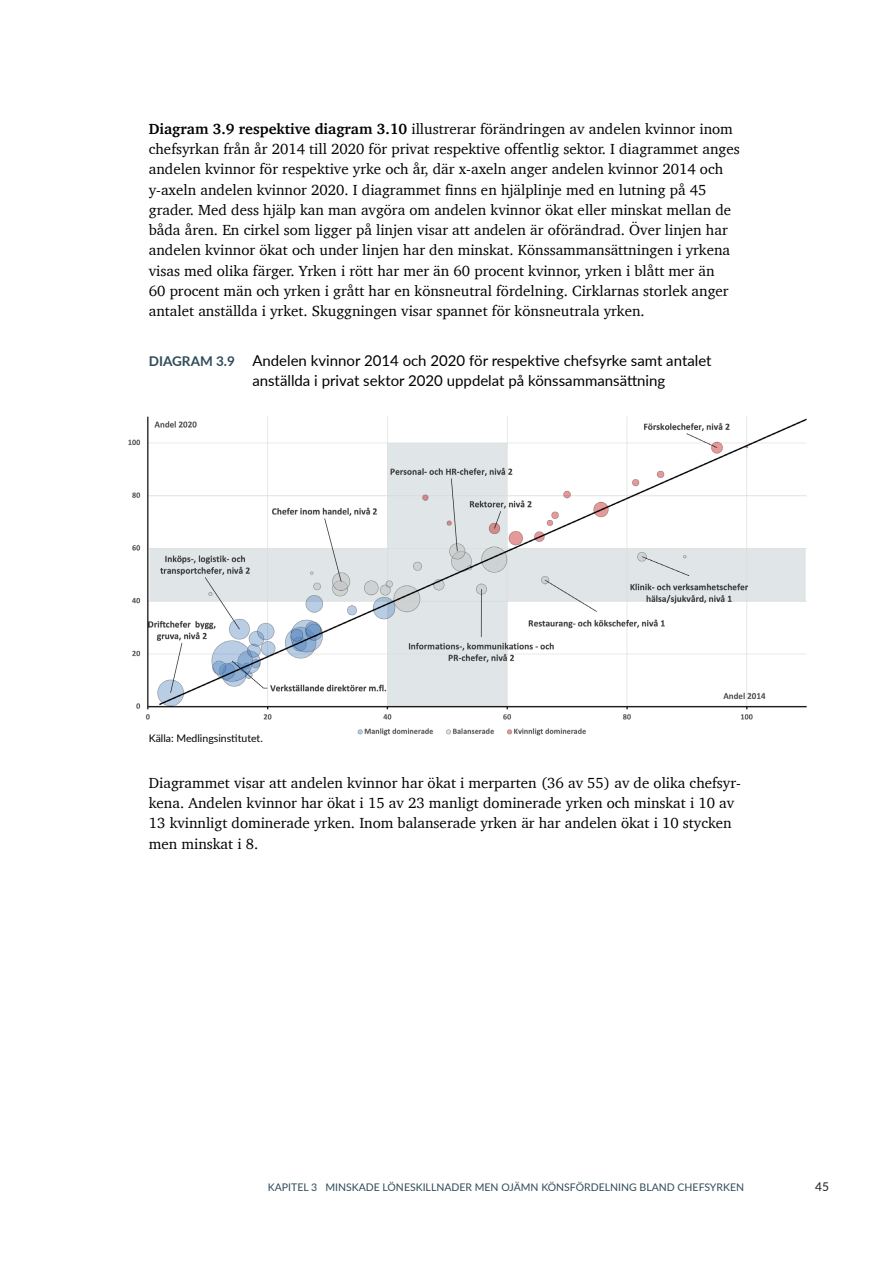
<style>
.page{position:relative;width:893px;height:1263px;background:#fff}
.page>*{position:absolute;margin:0;border:0;box-sizing:border-box;transform-origin:0 0}
.t1{font:15px/20.2px "Charter";color:#000}
.Figurrubrik_2{font:15px/20.2px "Lato";color:#000}
.t2{font:12px "Lato";color:#231f20}
.t3{font:10.5px "Lato";color:#304c59}
.Källor{font:10.5px "Lato";color:#000}
.s1{font-weight:700}
.s2{font-weight:700;font-size:13.5px;color:#304c59}
</style>
<div class="page">
<img style="left:128px;top:416px;width:679px;height:320px">
<p class="t1" style="left:149px;top:118px;width:592px"><span class="s1">Diagram 3.9 respektive diagram 3.10</span> illustrerar förändringen av andelen kvinnor inom chefsyrkan från år 2014 till 2020 för privat respektive offentlig sektor. I diagrammet anges andelen kvinnor för respektive yrke och år, där x-axeln anger andelen kvinnor 2014 och y-axeln andelen kvinnor 2020. I diagrammet finns en hjälplinje med en lutning på 45 grader. Med dess hjälp kan man avgöra om andelen kvinnor ökat eller minskat mellan de båda åren. En cirkel som ligger på linjen visar att andelen är oförändrad. Över linjen har andelen kvinnor ökat och under linjen har den minskat. Könssammansättningen i yrkena visas med olika färger. Yrken i rött har mer än 60 procent kvinnor, yrken i blått mer än<br>60 procent män och yrken i grått har en könsneutral fördelning. Cirklarnas storlek anger antalet anställda i yrket. Skuggningen visar spannet för könsneutrala yrken.</p>
<p class="Figurrubrik_2" style="left:252px;top:350px;width:461px;text-indent:-104px"><span class="s2">DIAGRAM 3.9</span> Andelen kvinnor 2014 och 2020 för respektive chefsyrke samt antalet anställda i privat sektor 2020 uppdelat på könssammansättning</p>
<p class="Källor" style="left:149px;top:731px;width:115px">Källa: Medlingsinstitutet.</p>
<p class="t1" style="left:149px;top:772px;width:593px">Diagrammet visar att andelen kvinnor har ökat i merparten (36 av 55) av de olika chefsyr&shy;kena. Andelen kvinnor har ökat i 15 av 23 manligt dominerade yrken och minskat i 10 av 13 kvinnligt dominerade yrken. Inom balanserade yrken är har andelen ökat i 10 stycken men minskat i 8.</p>
<p class="t3" style="left:268px;top:1179px;width:478px">KAPITEL 3 MINSKADE LÖNESKILLNADER MEN OJÄMN KÖNSFÖRDELNING BLAND CHEFSYRKEN</p>
<p class="t2" style="left:815px;top:1178px;width:15px">45</p>
</div>
